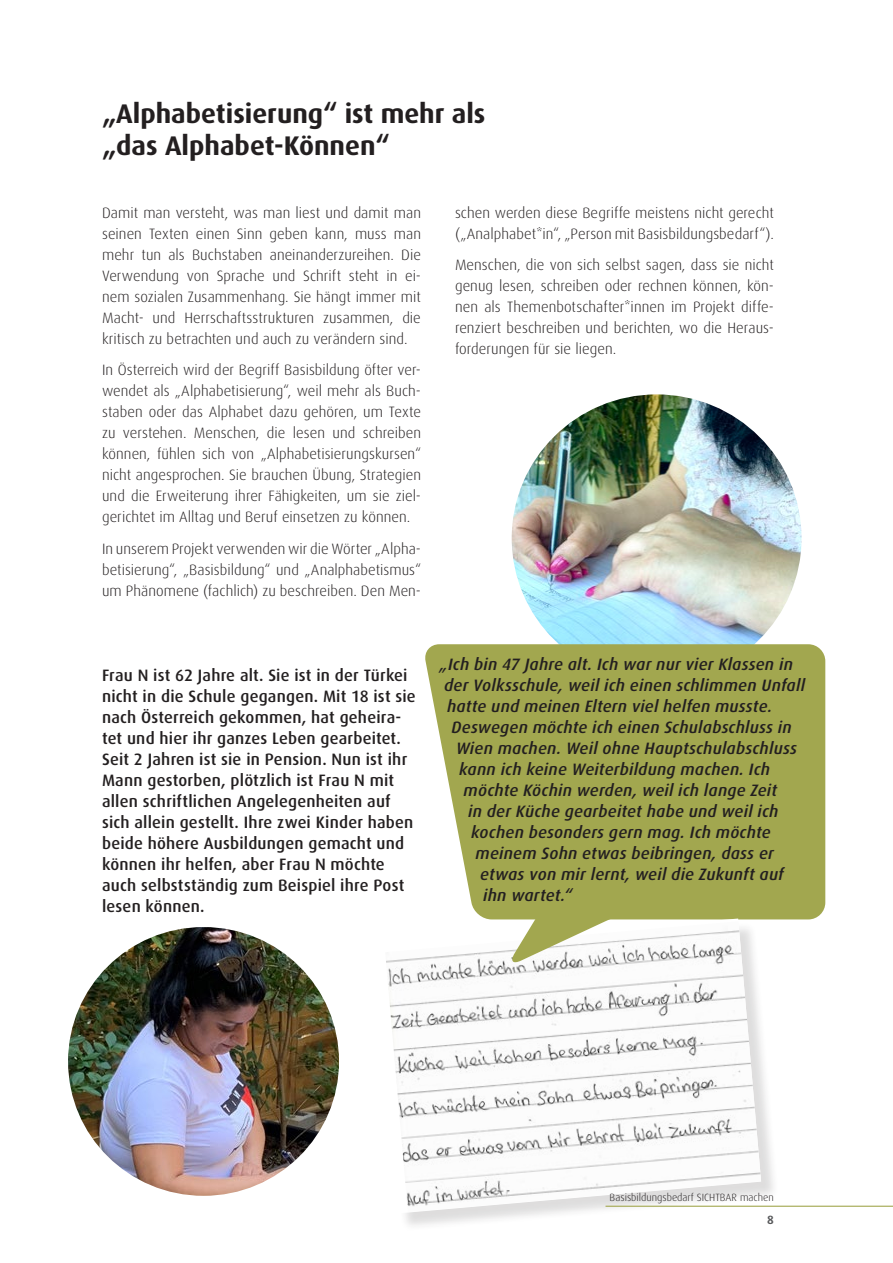
<style>
.page{position:relative;width:893px;height:1263px;background:#fff}
.page>*{position:absolute;margin:0;border:0;box-sizing:border-box;transform-origin:0 0}
.T_Überschrift{font:700 27px/31.5px "Dax";color:#231f20}
.Zwit_01{font:italic 500 16.5px "Dax";letter-spacing:.015em;color:#231f20}
.Zwit_01-2{font:500 16.5px/21px "Dax";letter-spacing:.01em;color:#231f20}
.F_01{font:300 15px/21px "Dax";letter-spacing:.005em;color:#231f20;text-align:justify}
.t1{font:700 12px "Dax Pro";color:#57585a}
.t2{font:300 10.5px "Dax Pro";color:#231f20}
</style>
<div class="page">
<img style="left:512px;top:394px;width:289px;height:250px">
<div style="left:425px;top:644px;width:400px;height:275px;background:#a2a74f"></div>
<div style="left:378px;top:921px;width:402px;height:311px;background:#231f20;opacity:.15"></div>
<svg style="left:378px;top:918px;width:383px;height:295px"></svg>
<img style="left:385px;top:921px;width:376px;height:291px">
<svg style="left:510px;top:906px;width:110px;height:58px"></svg>
<img style="left:68px;top:927px;width:271px;height:269px">
<hr style="left:605px;top:1206px;width:288px;height:1px;background:#a2a74f">
<p class="T_Überschrift" style="left:102px;top:98px;width:385px">„Alphabetisierung“ ist mehr als „das Alphabet-Können“</p>
<p class="F_01" style="left:102px;top:202px;width:320px">Damit man versteht, was man liest und damit man seinen Texten einen Sinn geben kann, muss man mehr tun als Buchstaben aneinanderzureihen. Die Verwendung von Sprache und Schrift steht in ei&shy;nem sozialen Zusammenhang. Sie hängt immer mit Macht- und Herrschaftsstrukturen zusammen, die kritisch zu betrachten und auch zu verändern sind.</p>
<p class="F_01" style="left:102px;top:360px;width:320px">In Österreich wird der Begriff Basisbildung öfter ver&shy;wendet als „Alphabetisierung“, weil mehr als Buch&shy;staben oder das Alphabet dazu gehören, um Texte zu verstehen. Menschen, die lesen und schreiben können, fühlen sich von „Alphabetisierungskursen“ nicht angesprochen. Sie brauchen Übung, Strategien und die Erweiterung ihrer Fähigkeiten, um sie ziel&shy;gerichtet im Alltag und Beruf einsetzen zu können.</p>
<p class="F_01" style="left:102px;top:538px;width:320px">In unserem Projekt verwenden wir die Wörter „Alpha&shy;betisierung“, „Basisbildung“ und „Analphabetismus“ um Phänomene (fachlich) zu beschreiben. Den Men-</p>
<p class="F_01" style="left:455px;top:202px;width:320px">schen werden diese Begriffe meistens nicht gerecht („Analphabet*in“, „Person mit Basisbildungsbedarf“).</p>
<p class="F_01" style="left:455px;top:255px;width:320px">Menschen, die von sich selbst sagen, dass sie nicht genug lesen, schreiben oder rechnen können, kön&shy;nen als Themenbotschafter*innen im Projekt diffe&shy;renziert beschreiben und berichten, wo die Heraus&shy;forderungen für sie liegen.</p>
<p class="Zwit_01-2" style="left:102px;top:664px;width:315px">Frau N ist 62 Jahre alt. Sie ist in der Türkei nicht in die Schule gegangen. Mit 18 ist sie nach Österreich gekommen, hat geheira&shy;tet und hier ihr ganzes Leben gearbeitet.<br>Seit 2 Jahren ist sie in Pension. Nun ist ihr Mann gestorben, plötzlich ist Frau N mit allen schriftlichen Angelegenheiten auf sich allein gestellt. Ihre zwei Kinder haben beide höhere Ausbildungen gemacht und können ihr helfen, aber Frau N möchte auch selbstständig zum Beispiel ihre Post lesen können.</p>
<p class="Zwit_01" style="left:440px;top:655px;width:355px">„Ich bin 47 Jahre alt. Ich war nur vier Klassen in</p>
<p class="Zwit_01" style="left:444px;top:676px;width:362px">der Volksschule, weil ich einen schlimmen Unfall</p>
<p class="Zwit_01" style="left:447px;top:697px;width:327px">hatte und meinen Eltern viel helfen musste.</p>
<p class="Zwit_01" style="left:452px;top:718px;width:342px">Deswegen möchte ich einen Schulabschluss in</p>
<p class="Zwit_01" style="left:456px;top:739px;width:342px">Wien machen. Weil ohne Hauptschulabschluss</p>
<p class="Zwit_01" style="left:459px;top:760px;width:312px">kann ich keine Weiterbildung machen. Ich</p>
<p class="Zwit_01" style="left:464px;top:781px;width:315px">möchte Köchin werden, weil ich lange Zeit</p>
<p class="Zwit_01" style="left:468px;top:802px;width:312px">in der Küche gearbeitet habe und weil ich</p>
<p class="Zwit_01" style="left:471px;top:823px;width:301px">kochen besonders gern mag. Ich möchte</p>
<p class="Zwit_01" style="left:476px;top:844px;width:300px">meinem Sohn etwas beibringen, dass er</p>
<p class="Zwit_01" style="left:480px;top:865px;width:305px">etwas von mir lernt, weil die Zukunft auf</p>
<p class="Zwit_01" style="left:483px;top:886px;width:90px">ihn wartet.“</p>
<p class="t2" style="left:610px;top:1191px;width:166px">Basisbildungsbedarf SICHTBAR machen</p>
<p class="t1" style="left:767px;top:1212px;width:8px">8</p>
</div>
